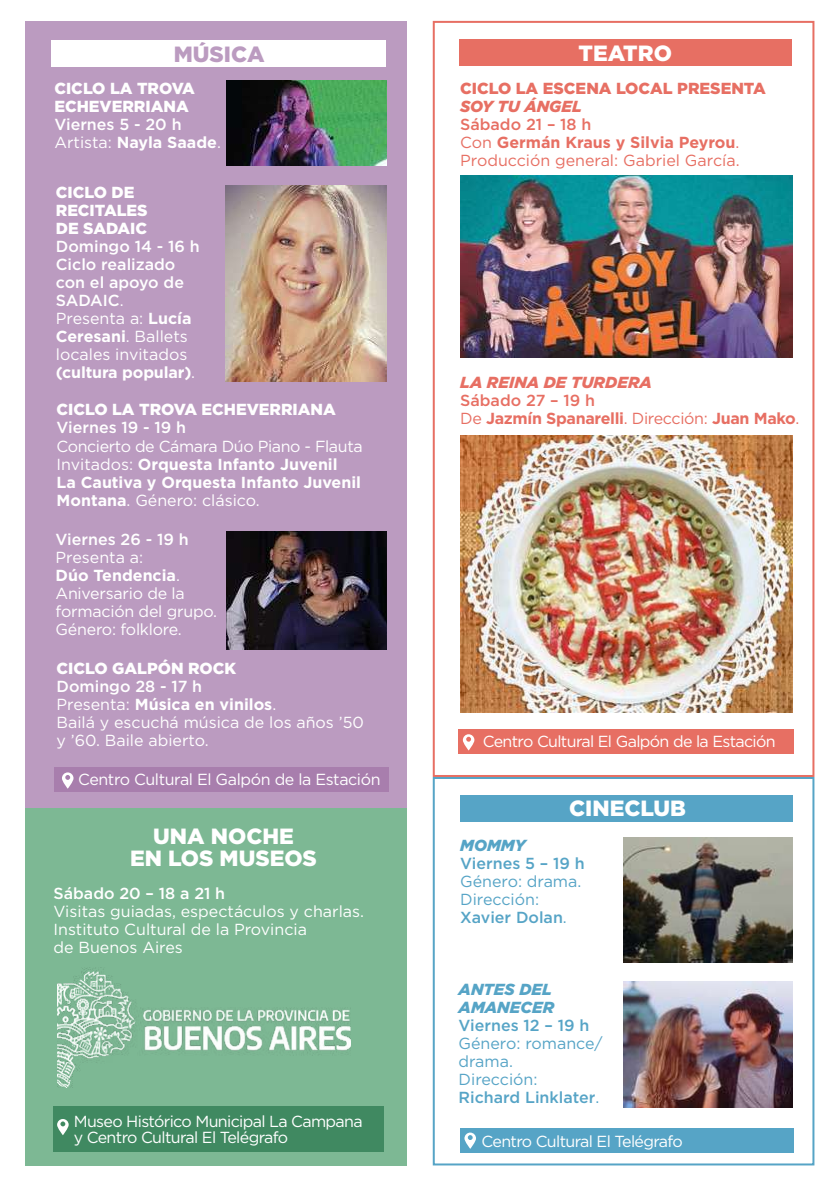
<style>
.page{position:relative;width:840px;height:1191px;background:#fff}
.page>*{position:absolute;margin:0;border:0;box-sizing:border-box;transform-origin:0 0}
.t1{font:900 22px/22px "Gotham";color:#fff;text-align:center}
.t2{font:900 22px "Gotham";color:#bb9bc0}
.t3{font:500 16px/18px "Gotham";color:#fff}
.t4{font:16px/18px "Gotham";color:#fff}
.t5{font:700 16px/18px "Gotham";color:#fff}
.t6{font:16px/16px "Gotham";letter-spacing:-.04em;color:#fff}
.t7{font:16px/18px "Gotham";letter-spacing:-.02em;color:#fff}
.t8{font:900 16px/18px "Gotham";color:#fff}
.t9{font:16px/18px "Gotham";color:#56a4c6}
.t10{font:16px/18px "Gotham";color:#e76f63}
.t11{font:700 16px/18px "Gotham";letter-spacing:-.02em;color:#e76f63}
.t12{font:900 16px "Gotham";color:#e76f63}
.t13{font:italic 900 16px "Gotham";color:#e76f63}
.t14{font:500 16px "Gotham";color:#56a4c6}
.t15{font:italic 900 16px/18px "Gotham";color:#56a4c6}
.s1{font-weight:400}
.s2{font-weight:700}
.s3{font-weight:500}
</style>
<div class="page">
<div style="left:432px;top:777px;width:382px;height:388px;border:2px solid #56a4c6"></div>
<div style="left:460px;top:795px;width:332px;height:26px;background:#56a4c6"></div>
<div style="left:459px;top:1128px;width:334px;height:24px;background:#56a4c6"></div>
<svg style="left:464px;top:1132px;width:12px;height:16px"></svg>
<img style="left:623px;top:838px;width:169px;height:124px">
<img style="left:623px;top:982px;width:168px;height:125px">
<div style="left:432px;top:21px;width:382px;height:756px;border:2px solid #e76f63"></div>
<div style="left:459px;top:40px;width:332px;height:26px;background:#e76f63"></div>
<div style="left:458px;top:730px;width:335px;height:24px;background:#e76f63"></div>
<svg style="left:462px;top:734px;width:12px;height:16px"></svg>
<div style="left:26px;top:21px;width:381px;height:787px;background:#bb9bc0"></div>
<div style="left:52px;top:40px;width:334px;height:26px;background:#fff"></div>
<div style="left:54px;top:768px;width:334px;height:24px;background:#a87ead"></div>
<svg style="left:62px;top:772px;width:11px;height:16px"></svg>
<img style="left:226px;top:531px;width:160px;height:118px">
<img style="left:226px;top:81px;width:160px;height:85px">
<img style="left:225px;top:185px;width:161px;height:197px">
<img style="left:460px;top:175px;width:331px;height:182px">
<img style="left:460px;top:435px;width:331px;height:277px">
<div style="left:26px;top:808px;width:381px;height:357px;background:#7db894"></div>
<div style="left:54px;top:1106px;width:329px;height:46px;background:#408961"></div>
<svg style="left:57px;top:1119px;width:12px;height:16px"></svg>
<img style="left:57px;top:967px;width:293px;height:120px">
<h1 class="t2" style="left:174px;top:39px;width:92px">MÚSICA</h1>
<p class="t8" style="left:54px;top:79px;width:142px">CICLO LA TROVA<br>ECHEVERRIANA</p>
<p class="t3" style="left:54px;top:115px;width:168px">Viernes 5 - 20 h<br><span class="s1">Artista:</span> <span class="s2">Nayla Saade</span><span class="s1">.</span></p>
<p class="t8" style="left:56px;top:183px;width:93px">CICLO DE<br>RECITALES<br>DE SADAIC</p>
<p class="t3" style="left:56px;top:237px;width:145px">Domingo 14 - 16 h<br>Ciclo realizado con el apoyo de<br>SADAIC<span class="s1">.<br>Presenta a:</span> <span class="s2">Lucía<br>Ceresani</span><span class="s1">. Ballets locales invitados </span><span class="s2">(cultura popular)</span><span class="s1">.</span></p>
<p class="t8" style="left:56px;top:401px;width:281px">CICLO LA TROVA ECHEVERRIANA</p>
<p class="t3" style="left:56px;top:418px;width:131px">Viernes 19 - 19 h</p>
<p class="t5" style="left:56px;top:437px;width:307px"><span class="s1">Concierto de Cámara Dúo Piano - Flauta Invitados:</span> Orquesta Infanto Juvenil<br>La Cautiva y Orquesta Infanto Juvenil Montana<span class="s1">. Género: clásico.</span></p>
<p class="t3" style="left:56px;top:530px;width:134px">Viernes 26 - 19 h</p>
<p class="t7" style="left:56px;top:548px;width:163px">Presenta a:<br><span class="s2">Dúo Tendencia</span>.<br>Aniversario de la formación del grupo.<br>Género: folklore.</p>
<p class="t8" style="left:56px;top:659px;width:181px">CICLO GALPÓN ROCK</p>
<p class="t4" style="left:56px;top:677px;width:309px"><span class="s3">Domingo 28 - 17 h<br></span>Presenta: <span class="s2">Música en vinilos</span>.<br>Bailá y escuchá música de los años ’50 y ’60. Baile abierto.</p>
<p class="t7" style="left:78px;top:770px;width:304px">Centro Cultural El Galpón de la Estación</p>
<h1 class="t1" style="left:130px;top:825px;width:188px">UNA NOCHE<br>EN LOS MUSEOS</h1>
<p class="t3" style="left:54px;top:883px;width:173px">Sábado 20 – 18 a 21 h</p>
<p class="t4" style="left:54px;top:901px;width:312px">Visitas guiadas, espectáculos y charlas.<br>Instituto Cultural de la Provincia<br>de Buenos Aires</p>
<p class="t6" style="left:74px;top:1112px;width:290px">Museo Histórico Municipal La Campana y Centro Cultural El Telégrafo</p>
<h1 class="t1" style="left:578px;top:42px;width:95px">TEATRO</h1>
<p class="t12" style="left:460px;top:78px;width:307px">CICLO LA ESCENA LOCAL PRESENTA</p>
<p class="t13" style="left:460px;top:96px;width:123px">SOY TU ÁNGEL</p>
<p class="t10" style="left:460px;top:115px;width:281px"><span class="s3">Sábado 21 – 18 h<br></span>Con <span class="s2">Germán Kraus y Silvia Peyrou</span>.<br>Producción general: Gabriel García.</p>
<p class="t13" style="left:460px;top:371px;width:193px">LA REINA DE TURDERA</p>
<p class="t11" style="left:460px;top:391px;width:340px"><span class="s3">Sábado 27 – 19 h<br></span><span class="s1">De</span> Jazmín Spanarelli<span class="s1">. Dirección:</span> Juan Mako<span class="s1">.</span></p>
<p class="t6" style="left:482px;top:733px;width:294px">Centro Cultural El Galpón de la Estación</p>
<h1 class="t1" style="left:569px;top:797px;width:118px">CINECLUB</h1>
<p class="t15" style="left:460px;top:836px;width:67px">MOMMY</p>
<p class="t14" style="left:460px;top:852px;width:126px">Viernes 5 – 19 h</p>
<p class="t9" style="left:460px;top:871px;width:123px">Género: drama.<br>Dirección:<br><span class="s3">Xavier Dolan</span>.</p>
<p class="t15" style="left:458px;top:980px;width:97px">ANTES DEL<br>AMANECER</p>
<p class="t14" style="left:458px;top:1014px;width:132px">Viernes 12 – 19 h</p>
<p class="t9" style="left:458px;top:1034px;width:145px">Género: romance/ drama.<br>Dirección:<br><span class="s3">Richard Linklater</span>.</p>
<p class="t6" style="left:481px;top:1132px;width:203px">Centro Cultural El Telégrafo</p>
</div>
